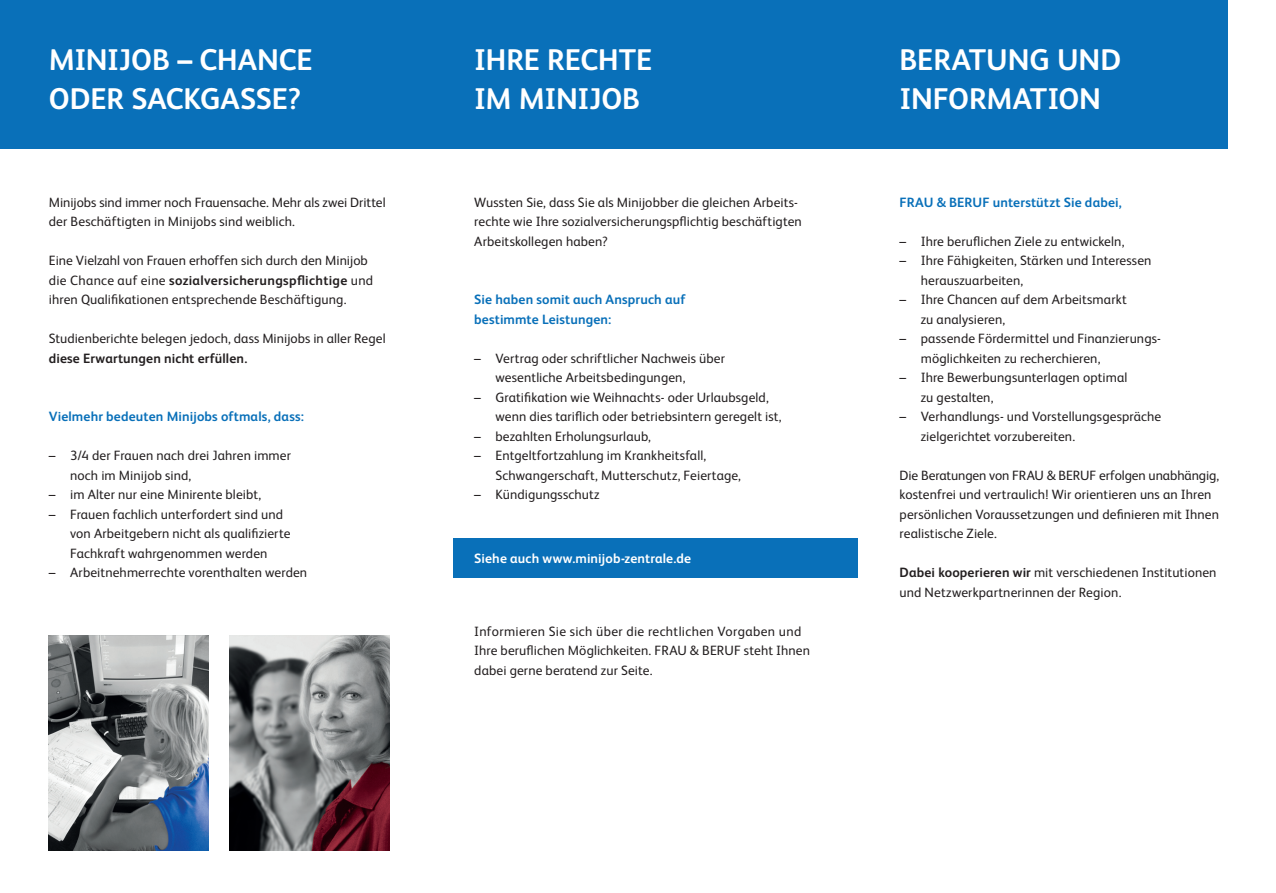
<style>
.page{position:relative;width:1276px;height:893px;background:#fff}
.page>*{position:absolute;margin:0;border:0;box-sizing:border-box;transform-origin:0 0}
.t1{font:700 30px/39px "FS Albert";letter-spacing:-.005em;color:#fff}
.t2{font:13.5px/19.5px "FS Albert";letter-spacing:.01em;color:#231f20}
.t3{font:700 13.5px/19.5px "FS Albert";letter-spacing:.01em;color:#0970b9}
.t4{font:700 13.5px "FS Albert";letter-spacing:.005em;color:#fff}
.t5{font:700 13.5px "FS Albert";letter-spacing:.01em;color:#231f20}
.s1{font-weight:700}
</style>
<div class="page">
<div style="left:453px;top:538px;width:404px;height:39px;background:#0970b9"></div>
<div style="left:0;top:0;width:1227px;height:148px;background:#0970b9"></div>
<img style="left:49px;top:636px;width:159px;height:214px">
<img style="left:230px;top:636px;width:159px;height:214px">
<h1 class="t1" style="left:49px;top:39px;width:265px">MINIJOB – CHANCE<br>ODER SACKGASSE?</h1>
<h1 class="t1" style="left:474px;top:39px;width:17px">ihre</h1>
<h1 class="t1" style="left:547px;top:39px;width:18px">rechte</h1>
<h1 class="t1" style="left:474px;top:78px;width:63px">im minijob</h1>
<p class="t2" style="left:49px;top:192px;width:338px">Minijobs sind immer noch Frauensache. Mehr als zwei Drittel der Beschäftigten in Minijobs sind weiblich.</p>
<p class="t2" style="left:49px;top:250px;width:326px">Eine Vielzahl von Frauen erhoffen sich durch den Minijob die Chance auf eine <span class="s1">sozialversicherungspflichtige</span> und ihren Qualifikationen entsprechende Beschäftigung.</p>
<p class="t2" style="left:49px;top:328px;width:338px">Studienberichte belegen jedoch, dass Minijobs in aller Regel</p>
<p class="t5" style="left:49px;top:349px;width:200px">diese Erwartungen nicht erfüllen.</p>
<p class="t3" style="left:49px;top:406px;width:256px">Vielmehr bedeuten Minijobs oftmals, dass:</p>
<p class="t2" style="left:70px;top:445px;width:222px;text-indent:-21px">– 3/4 der Frauen nach drei Jahren immer noch im Minijob sind,</p>
<p class="t2" style="left:49px;top:484px;width:214px">– im Alter nur eine Minirente bleibt,</p>
<p class="t2" style="left:70px;top:504px;width:222px;text-indent:-21px">– Frauen fachlich unterfordert sind und von Arbeitgebern nicht als qualifizierte<br>Fachkraft wahrgenommen werden</p>
<p class="t2" style="left:49px;top:562px;width:260px">– Arbeitnehmerrechte vorenthalten werden</p>
<p class="t2" style="left:474px;top:192px;width:329px">Wussten Sie, dass Sie als Minijobber die gleichen Arbeits&shy;rechte wie Ihre sozialversicherungspflichtig beschäftigten<br>Arbeitskollegen haben?</p>
<p class="t3" style="left:474px;top:289px;width:212px">Sie haben somit auch Anspruch auf bestimmte Leistungen:</p>
<p class="t2" style="left:495px;top:348px;width:231px;text-indent:-21px">– Vertrag oder schriftlicher Nachweis über wesentliche Arbeitsbedingungen,</p>
<p class="t2" style="left:495px;top:387px;width:288px;text-indent:-21px">– Gratifikation wie Weihnachts- oder Urlaubsgeld, wenn dies tariflich oder betriebsintern geregelt ist,</p>
<p class="t2" style="left:474px;top:426px;width:178px">– bezahlten Erholungsurlaub,</p>
<p class="t2" style="left:495px;top:445px;width:247px;text-indent:-21px">– Entgeltfortzahlung im Krankheitsfall,<br>Schwangerschaft, Mutterschutz, Feiertage,</p>
<p class="t2" style="left:474px;top:484px;width:127px">– Kündigungsschutz</p>
<p class="t4" style="left:474px;top:549px;width:218px">Siehe auch www.minijob-zentrale.de</p>
<p class="t2" style="left:474px;top:621px;width:337px">Informieren Sie sich über die rechtlichen Vorgaben und<br>Ihre beruflichen Möglichkeiten. FRAU &amp; BERUF steht Ihnen dabei gerne beratend zur Seite.</p>
<h1 class="t1" style="left:899px;top:39px;width:223px">BERATUNG UND<br>INFORMATION</h1>
<p class="t3" style="left:899px;top:192px;width:224px">FRAU &amp; BERUF unterstützt Sie dabei,</p>
<p class="t2" style="left:899px;top:231px;width:226px">– Ihre beruflichen Ziele zu entwickeln,</p>
<p class="t2" style="left:921px;top:250px;width:232px;text-indent:-21px">– Ihre Fähigkeiten, Stärken und Interessen herauszuarbeiten,</p>
<p class="t2" style="left:921px;top:289px;width:207px;text-indent:-21px">– Ihre Chancen auf dem Arbeitsmarkt zu analysieren,</p>
<p class="t2" style="left:921px;top:328px;width:241px;text-indent:-21px">– passende Fördermittel und Finanzierungs&shy;möglichkeiten zu recherchieren,</p>
<p class="t2" style="left:921px;top:367px;width:208px;text-indent:-21px">– Ihre Bewerbungsunterlagen optimal zu gestalten,</p>
<p class="t2" style="left:921px;top:406px;width:242px;text-indent:-21px">– Verhandlungs- und Vorstellungsgespräche zielgerichtet vorzubereiten.</p>
<p class="t2" style="left:899px;top:465px;width:321px">Die Beratungen von FRAU &amp; BERUF erfolgen unabhängig, kostenfrei und vertraulich! Wir orientieren uns an Ihren persönlichen Voraussetzungen und definieren mit Ihnen realistische Ziele.</p>
<p class="t2" style="left:899px;top:562px;width:318px"><span class="s1">Dabei kooperieren wir</span> mit verschiedenen Institutionen und Netzwerkpartnerinnen der Region.</p>
</div>
